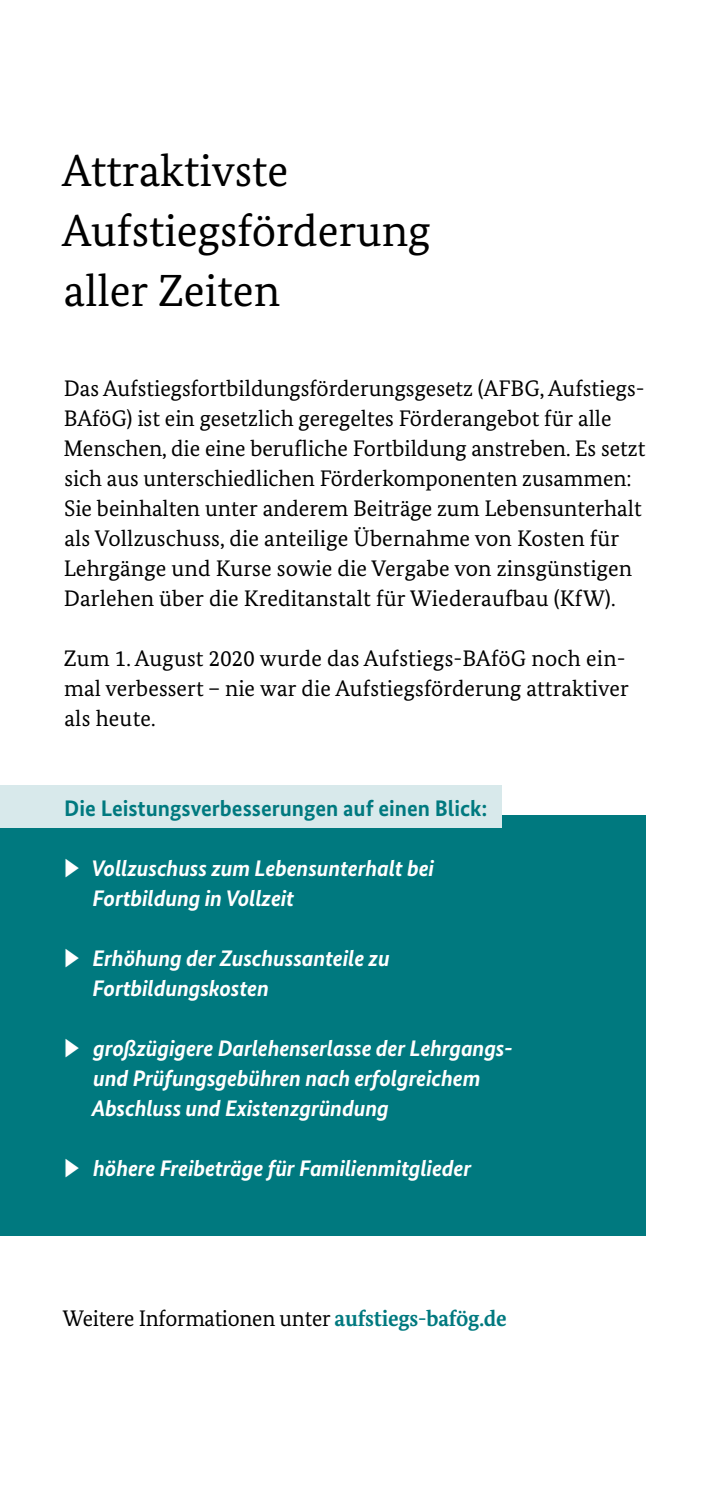
<style>
.page{position:relative;width:709px;height:1489px;background:#fff}
.page>*{position:absolute;margin:0;border:0;box-sizing:border-box;transform-origin:0 0}
.t1{font:45px/60px "Bundes Serif";color:#000}
.t2{font:22.5px/30px "Bundes Serif";color:#000}
.t3{font:italic 700 22.5px/30px "Bundes Sans";letter-spacing:-.01em;color:#fff}
.t4{font:700 22.5px "Bundes Sans";color:#00797f}
.s1{font-weight:700;color:#00797f}
</style>
<div class="page">
<div style="left:0;top:815px;width:645px;height:420px;background:#00797f"></div>
<hr style="left:708px;top:335px;width:1px;height:270px;background:#00797f">
<div style="left:0;top:785px;width:501px;height:42px;background:#d8e9eb"></div>
<hr style="left:708px;top:305px;width:1px;height:42px;background:#d8e9eb">
<h1 class="t1" style="left:62px;top:140px;width:370px">Attraktivste<br>Aufstiegsförderung aller Zeiten</h1>
<p class="t2" style="left:63px;top:372px;width:583px">Das Aufstiegsfortbildungsförderungsgesetz (AFBG, Aufstiegs-BAföG) ist ein gesetzlich geregeltes Förderangebot für alle Menschen, die eine berufliche Fortbildung anstreben. Es setzt sich aus unterschiedlichen Förderkomponenten zusammen:<br>Sie beinhalten unter anderem Beiträge zum Lebensunterhalt als Vollzuschuss, die anteilige Übernahme von Kosten für Lehrgänge und Kurse sowie die Vergabe von zinsgünstigen Darlehen über die Kreditanstalt für Wiederaufbau (KfW).</p>
<p class="t2" style="left:64px;top:642px;width:566px">Zum 1. August 2020 wurde das Aufstiegs-BAföG noch ein&shy;mal verbessert – nie war die Aufstiegsförderung attraktiver als heute.</p>
<p class="t4" style="left:64px;top:794px;width:425px">Die Leistungsverbesserungen auf einen Blick:</p>
<p class="t3" style="left:92px;top:852px;width:344px">Vollzuschuss zum Lebensunterhalt bei<br>Fortbildung in Vollzeit</p>
<p class="t3" style="left:93px;top:942px;width:299px">Erhöhung der Zuschussanteile zu<br>Fortbildungskosten</p>
<p class="t3" style="left:92px;top:1032px;width:423px">großzügigere Darlehenserlasse der Lehrgangs&shy;und Prüfungsgebühren nach erfolgreichem<br>Abschluss und Existenzgründung</p>
<p class="t3" style="left:93px;top:1152px;width:379px">höhere Freibeträge für Familienmitglieder</p>
<p class="t2" style="left:63px;top:1302px;width:445px">Weitere Informationen unter <span class="s1">aufstiegs-bafög.de</span></p>
</div>
